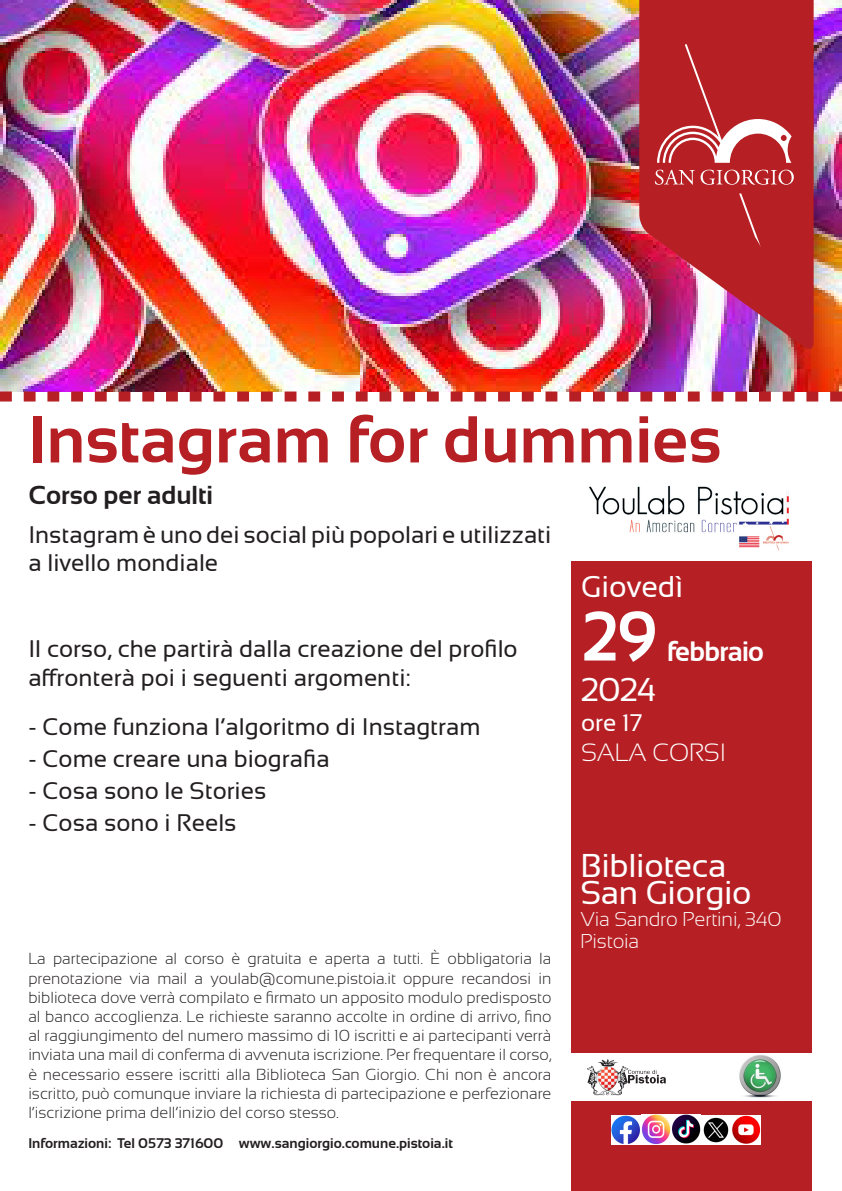
<style>
.page{position:relative;width:842px;height:1191px;background:#fff}
.page>*{position:absolute;margin:0;border:0;box-sizing:border-box;transform-origin:0 0}
.t1{font:700 70px "Sansation";color:#fff;scale:.93 1}
.t2{font:700 66.2px "Sansation";color:#b62024}
.t3{font:33px "Sansation";letter-spacing:-.01em;color:#fff}
.t4{font:30px "Sansation";color:#fff}
.t5{font:700 28px "Sansation";letter-spacing:-.025em;color:#fff}
.t6{font:700 26px "Sansation";color:#231f20}
.t7{font:300 25px "Sansation";letter-spacing:-.01em;color:#fff}
.t8{font:24px/28.8px "Sansation";color:#231f20}
.t9{font:24px "Sansation";color:#fff}
.t10{font:300 20px "Sansation";letter-spacing:-.01em;color:#fff}
.t11{font:300 16px/19.2px "Sansation";color:#231f20;text-align:justify}
.t12{font:700 14px "Sansation";color:#231f20}
</style>
<div class="page">
<img style="left:0;top:0;width:842px;height:391px">
<img style="left:589px;top:485px;width:200px;height:66px">
<img style="left:639px;top:0;width:175px;height:354px">
<svg style="left:655px;top:44px;width:139px;height:203px;background:#bd3539"></svg>
<svg style="left:0;top:391px;width:842px;height:10px"></svg>
<div style="left:571px;top:561px;width:241px;height:630px;background:#b62024"></div>
<div style="left:568px;top:1053px;width:253px;height:47px;background:#fff"></div>
<img style="left:587px;top:1059px;width:41px;height:37px">
<svg style="left:628px;top:1069px;width:38px;height:14px"></svg>
<img style="left:739px;top:1055px;width:42px;height:42px">
<img style="left:611px;top:1114px;width:149px;height:30px">
<p class="t2" style="left:28px;top:402px;width:694px">Instagram for dummies</p>
<p class="t6" style="left:28px;top:480px;width:186px">Corso per adulti</p>
<p class="t8" style="left:28px;top:520px;width:524px">Instagram è uno dei social più popolari e utilizzati a livello mondiale</p>
<p class="t8" style="left:28px;top:634px;width:491px">Il corso, che partirà dalla creazione del profilo</p>
<p class="t8" style="left:28px;top:663px;width:384px">affronterà poi i seguenti argomenti:</p>
<p class="t8" style="left:28px;top:712px;width:454px">- Come funziona l’algoritmo di Instagtram</p>
<p class="t8" style="left:28px;top:744px;width:303px">- Come creare una biografia</p>
<p class="t8" style="left:28px;top:776px;width:239px">- Cosa sono le Stories</p>
<p class="t8" style="left:28px;top:808px;width:210px">- Cosa sono i Reels</p>
<p class="t11" style="left:28px;top:949px;width:525px">La partecipazione al corso è gratuita e aperta a tutti. È obbligatoria la prenotazione via mail a youlab@comune.pistoia.it oppure recandosi in biblioteca dove verrà compilato e firmato un apposito modulo predisposto al banco accoglienza. Le richieste saranno accolte in ordine di arrivo, fino al raggiungimento del numero massimo di 10 iscritti e ai partecipanti verrà inviata una mail di conferma di avvenuta iscrizione. Per frequentare il corso, è necessario essere iscritti alla Biblioteca San Giorgio. Chi non è ancora iscritto, può comunque inviare la richiesta di partecipazione e perfezionare l’iscrizione prima dell’inizio del corso stesso.</p>
<p class="t12" style="left:28px;top:1135px;width:426px">Informazioni: Tel 0573 371600 www.sangiorgio.comune.pistoia.it</p>
<p class="t4" style="left:581px;top:570px;width:103px">Giovedì</p>
<p class="t1" style="left:581px;top:597px;width:83px">29</p>
<p class="t5" style="left:667px;top:635px;width:98px">febbraio</p>
<p class="t3" style="left:581px;top:670px;width:77px">2024</p>
<p class="t9" style="left:581px;top:709px;width:63px">ore 17</p>
<p class="t7" style="left:581px;top:738px;width:146px">SALA CORSI</p>
<p class="t3" style="left:580px;top:847px;width:147px">Biblioteca</p>
<p class="t3" style="left:580px;top:874px;width:173px">San Giorgio</p>
<p class="t10" style="left:580px;top:907px;width:203px">Via Sandro Pertini, 340</p>
<p class="t10" style="left:580px;top:929px;width:60px">Pistoia</p>
</div>
